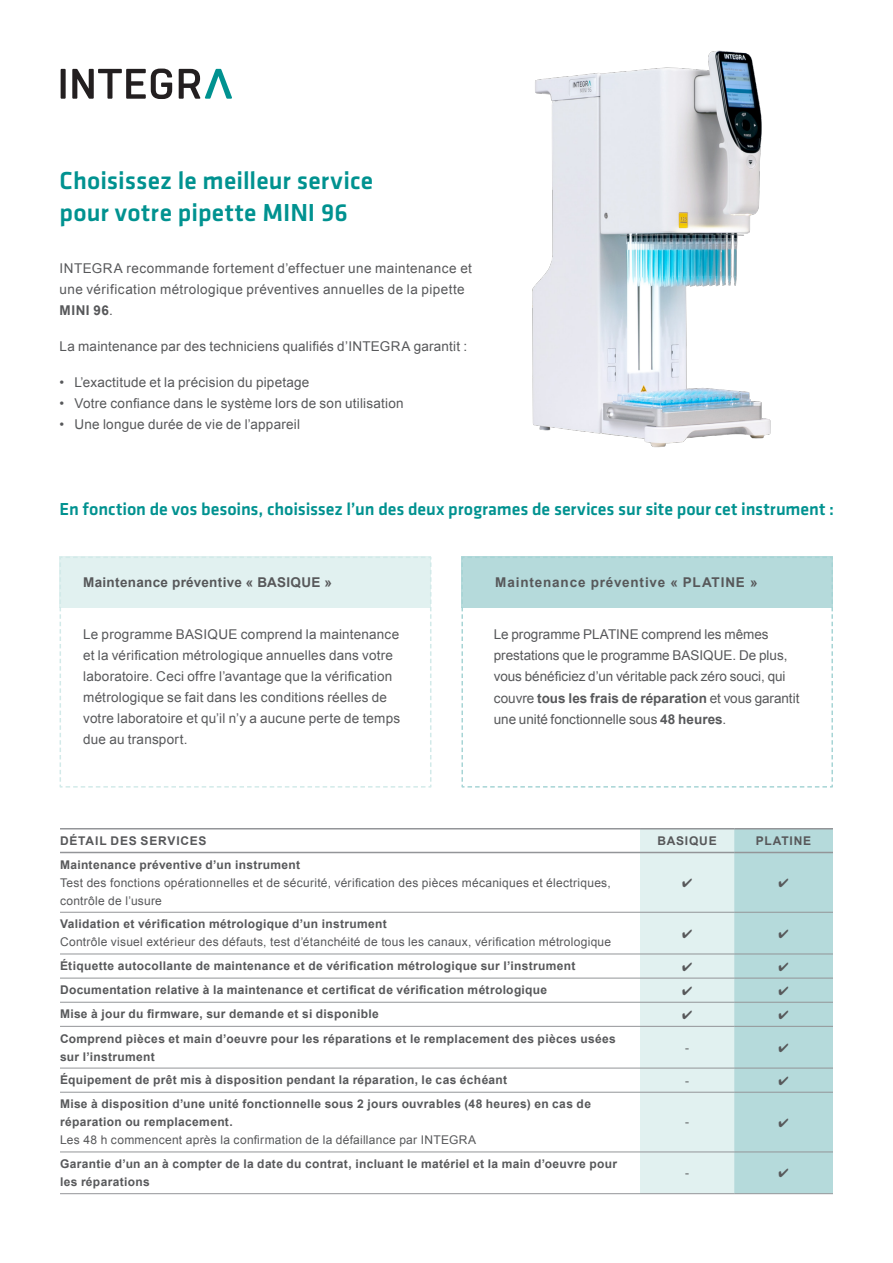
<style>
.page{position:relative;width:893px;height:1263px;background:#fff}
.page>*{position:absolute;margin:0;border:0;box-sizing:border-box;transform-origin:0 0}
.C_Head{font:500 25.5px/31.5px "Klavika Basic";letter-spacing:.005em;color:#009290}
.C_Head-2{font:500 18px "Klavika Basic";letter-spacing:-.005em;color:#009290}
.Main_Text{font:13.5px/21px "Arial";letter-spacing:.015em;color:#57585a}
.A_Subhead{font:700 13.5px "Arial";letter-spacing:.06em;color:#57585a}
.A_Subhead-2{font:700 13.5px "Arial";letter-spacing:.03em;color:#57585a}
.Main_Text-2{font:700 12px/18px "Arial";letter-spacing:.025em;color:#57585a}
.t1{font:12px/18px "Arial";letter-spacing:.02em;color:#57585a}
.Main_Text-3{font:700 12px "Arial";letter-spacing:.065em;color:#57585a}
.s1{font-weight:700}
</style>
<div class="page">
<div style="left:61px;top:69px;width:5px;height:30px;background:#231f20"></div>
<svg style="left:72px;top:69px;width:100px;height:30px"></svg>
<svg style="left:179px;top:69px;width:53px;height:30px"></svg>
<hr style="left:60px;top:912px;width:580px;height:1px;background:#939598">
<hr style="left:60px;top:953px;width:580px;height:1px;background:#939598">
<hr style="left:60px;top:978px;width:580px;height:1px;background:#939598">
<hr style="left:60px;top:1002px;width:580px;height:1px;background:#939598">
<hr style="left:60px;top:1026px;width:580px;height:1px;background:#939598">
<hr style="left:60px;top:1068px;width:580px;height:1px;background:#939598">
<hr style="left:60px;top:1092px;width:580px;height:1px;background:#939598">
<hr style="left:60px;top:1151px;width:580px;height:1px;background:#939598">
<hr style="left:60px;top:1193px;width:580px;height:1px;background:#939598">
<hr style="left:60px;top:828px;width:580px;height:1px;background:#939598">
<hr style="left:640px;top:828px;width:94px;height:1px;background:#939598">
<hr style="left:734px;top:828px;width:99px;height:1px;background:#939598">
<hr style="left:60px;top:852px;width:580px;height:1px;background:#939598">
<svg style="left:461px;top:556px;width:372px;height:232px"></svg>
<svg style="left:59px;top:556px;width:373px;height:232px"></svg>
<img style="left:532px;top:50px;width:239px;height:398px">
<svg style="left:640px;top:829px;width:193px;height:365px;background:#c8e2e2"></svg>
<p class="C_Head" style="left:60px;top:164px;width:315px">Choisissez le meilleur service pour votre pipette MINI 96</p>
<p class="Main_Text" style="left:60px;top:258px;width:414px">INTEGRA recommande fortement d’effectuer une maintenance et une vérification métrologique préventives annuelles de la pipette<br><span class="s1">MINI 96</span>.</p>
<p class="Main_Text" style="left:60px;top:336px;width:409px">La maintenance par des techniciens qualifiés d’INTEGRA garantit :</p>
<p class="Main_Text" style="left:60px;top:372px;width:251px">• L’exactitude et la précision du pipetage</p>
<p class="Main_Text" style="left:60px;top:393px;width:346px">• Votre confiance dans le système lors de son utilisation</p>
<p class="Main_Text" style="left:60px;top:414px;width:242px">• Une longue durée de vie de l’appareil</p>
<p class="C_Head-2" style="left:60px;top:496px;width:776px">En fonction de vos besoins, choisissez l’un des deux programes de services sur site pour cet instrument :</p>
<p class="A_Subhead-2" style="left:83px;top:573px;width:250px">Maintenance préventive « BASIQUE »</p>
<p class="Main_Text" style="left:83px;top:624px;width:319px">Le programme BASIQUE comprend la maintenance et la vérification métrologique annuelles dans votre laboratoire. Ceci offre l’avantage que la vérification métrologique se fait dans les conditions réelles de votre laboratoire et qu’il n’y a aucune perte de temps due au transport.</p>
<p class="A_Subhead" style="left:495px;top:573px;width:264px">Maintenance préventive « PLATINE »</p>
<p class="Main_Text" style="left:494px;top:624px;width:307px">Le programme PLATINE comprend les mêmes prestations que le programme BASIQUE. De plus, vous bénéficiez d’un véritable pack zéro souci, qui couvre <span class="s1">tous les frais de réparation</span> et vous garantit une unité fonctionnelle sous <span class="s1">48 heures</span>.</p>
<p class="Main_Text-3" style="left:60px;top:833px;width:148px">DÉTAIL DES SERVICES</p>
<p class="Main_Text-3" style="left:657px;top:833px;width:61px">BASIQUE</p>
<p class="Main_Text-3" style="left:756px;top:833px;width:57px">PLATINE</p>
<p class="Main_Text-2" style="left:60px;top:856px;width:242px">Maintenance préventive d’un instrument</p>
<p class="t1" style="left:60px;top:874px;width:552px">Test des fonctions opérationnelles et de sécurité, vérification des pièces mécaniques et électriques, contrôle de l’usure</p>
<p class="Main_Text-2" style="left:60px;top:916px;width:328px">Validation et vérification métrologique d’un instrument</p>
<p class="t1" style="left:60px;top:933px;width:553px">Contrôle visuel extérieur des défauts, test d’étanchéité de tous les canaux, vérification métrologique</p>
<p class="Main_Text-2" style="left:60px;top:957px;width:517px">Étiquette autocollante de maintenance et de vérification métrologique sur l’instrument</p>
<p class="Main_Text-2" style="left:60px;top:981px;width:489px">Documentation relative à la maintenance et certificat de vérification métrologique</p>
<p class="Main_Text-2" style="left:60px;top:1006px;width:320px">Mise à jour du firmware, sur demande et si disponible</p>
<p class="Main_Text-2" style="left:60px;top:1030px;width:557px">Comprend pièces et main d’oeuvre pour les réparations et le remplacement des pièces usées sur l’instrument</p>
<p class="t1" style="left:685px;top:1038px;width:5px">-</p>
<p class="Main_Text-2" style="left:60px;top:1071px;width:449px">Équipement de prêt mis à disposition pendant la réparation, le cas échéant</p>
<p class="t1" style="left:685px;top:1071px;width:5px">-</p>
<p class="Main_Text-2" style="left:60px;top:1096px;width:532px">Mise à disposition d’une unité fonctionnelle sous 2 jours ouvrables (48 heures) en cas de réparation ou remplacement.</p>
<p class="t1" style="left:60px;top:1131px;width:418px">Les 48 h commencent après la confirmation de la défaillance par INTEGRA</p>
<p class="t1" style="left:685px;top:1113px;width:5px">-</p>
<p class="Main_Text-2" style="left:60px;top:1155px;width:559px">Garantie d’un an à compter de la date du contrat, incluant le matériel et la main d’oeuvre pour les réparations</p>
<p class="t1" style="left:685px;top:1164px;width:5px">-</p>
</div>
